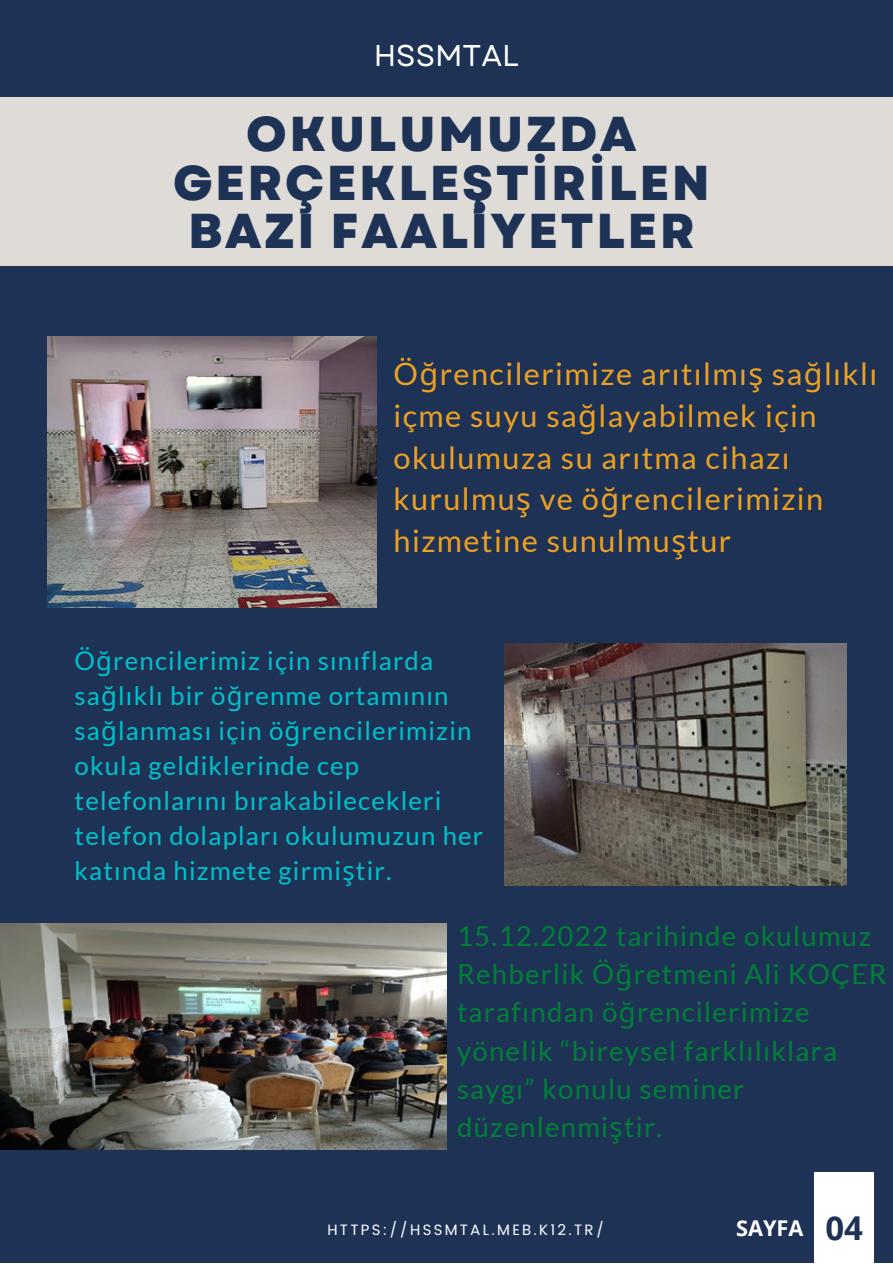
<style>
.page{position:relative;width:893px;height:1264px;background:#fff}
.page>*{position:absolute;margin:0;border:0;box-sizing:border-box;transform-origin:0 0}
.t1{font:800 48.9px/48.6px "Garet";letter-spacing:.05em;color:#1e3256;text-align:center}
.t2{font:30.75px/41.5px "Lato";letter-spacing:.045em;color:#eba022}
.t3{font:30px "Garet";color:#fff}
.t4{font:27.6px/38.2px "Lato";letter-spacing:.045em;color:#008037}
.t5{font:25.8px/34.8px "Lato";letter-spacing:.045em;color:#00c2cb}
.t6{font:700 21.75px "Open Sans";color:#fff}
.t7{font:15px "Poppins";letter-spacing:.15em;color:#fff}
.s1{font-family:"Noto Sans"}
.s2{font-size:32.85px;color:#1e3256}
</style>
<div class="page">
<div style="left:0;top:0;width:892px;height:1262px;background:#1e3256"></div>
<div style="left:0;top:97px;width:892px;height:168px;background:#dfdcd8"></div>
<div style="left:814px;top:1171px;width:59px;height:91px;background:#fff"></div>
<img style="left:48px;top:336px;width:328px;height:271px">
<img style="left:504px;top:644px;width:342px;height:241px">
<img style="left:0;top:923px;width:446px;height:226px">
<p class="t3" style="left:374px;top:37px;width:147px">HSSMTAL</p>
<h1 class="t1" style="left:173px;top:112px;width:538px">OKULUMUZDA<br>GERÇEKLEŞTİRİLEN<br>BAZI FAALİYETLER</h1>
<p class="t2" style="left:393px;top:353px;width:485px">Ö<span class="s1">ğ</span>rencilerimize arıtılmı<span class="s1">ş</span> sa<span class="s1">ğ</span>lıklı içme suyu sa<span class="s1">ğ</span>layabilmek için okulumuza su arıtma cihazı kurulmu<span class="s1">ş</span> ve ö<span class="s1">ğ</span>rencilerimizin hizmetine sunulmu<span class="s1">ş</span>tur</p>
<p class="t5" style="left:74px;top:643px;width:410px">Ö<span class="s1">ğ</span>rencilerimiz için sınıflarda sa<span class="s1">ğ</span>lıklı bir ö<span class="s1">ğ</span>renme ortamının sa<span class="s1">ğ</span>lanması için ö<span class="s1">ğ</span>rencilerimizin okula geldiklerinde cep telefonlarını bırakabilecekleri telefon dolapları okulumuzun her katında hizmete girmi<span class="s1">ş</span>tir.</p>
<p class="t4" style="left:457px;top:916px;width:431px">15.12.2022 tarihinde okulumuz<br>Rehberlik Ö<span class="s1">ğ</span>retmeni Ali KOÇER tarafından ö<span class="s1">ğ</span>rencilerimize yönelik “bireysel farklılıklara saygı” konulu seminer düzenlenmi<span class="s1">ş</span>tir.</p>
<p class="t7" style="left:327px;top:1219px;width:278px">HTTPS://HSSMTAL.MEB.K12.TR/</p>
<p class="t6" style="left:736px;top:1212px;width:128px">SAYFA <span class="s2">04</span></p>
</div>
